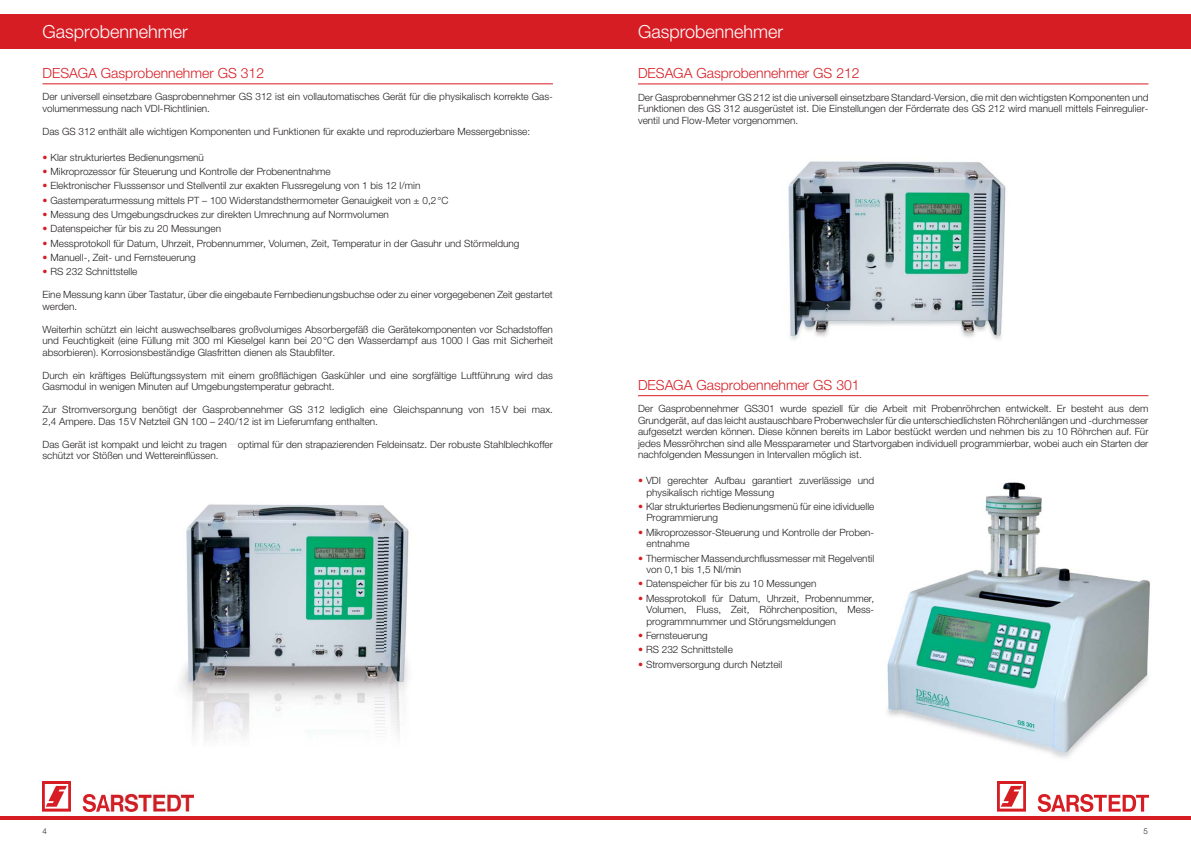
<style>
.page{position:relative;width:1191px;height:842px;background:#fff}
.page>*{position:absolute;margin:0;border:0;box-sizing:border-box;transform-origin:0 0}
.t1{font:300 18px "Helvetica Neue LTW1 G";color:#fff}
.t2{font:300 14px "Helvetica Neue LTW1 G";color:#d71d24}
.t3{font:300 10px/11.5px "Helvetica Neue LTW1 G";color:#231f20}
.t4{font:300 8px "Helvetica Neue LTW1 G";color:#231f20}
.s1{color:#d71d24}
</style>
<div class="page">
<div style="left:0;top:14px;width:1191px;height:34px;background:#d71d24"></div>
<hr style="left:0;top:816px;width:1191px;height:3px;background:#d71d24">
<img style="left:997px;top:782px;width:151px;height:29px">
<img style="left:43px;top:782px;width:64px;height:29px">
<hr style="left:638px;top:84px;width:510px;height:1px;background:#d71d24">
<hr style="left:43px;top:84px;width:510px;height:1px;background:#d71d24">
<img style="left:788px;top:161px;width:218px;height:179px">
<hr style="left:638px;top:395px;width:510px;height:1px;background:#d71d24">
<img style="left:887px;top:482px;width:263px;height:276px">
<img style="left:107px;top:504px;width:382px;height:316px">
<img style="left:107px;top:816px;width:382px;height:3px">
<img style="left:107px;top:782px;width:86px;height:29px">
<h1 class="t1" style="left:43px;top:25px;width:147px">Gasprobennehmer</h1>
<h1 class="t1" style="left:638px;top:25px;width:147px">Gasprobennehmer</h1>
<h2 class="t2" style="left:43px;top:68px;width:223px">DESAGA Gasprobennehmer GS 312</h2>
<h2 class="t2" style="left:638px;top:68px;width:223px">DESAGA Gasprobennehmer GS 212</h2>
<p class="t3" style="left:43px;top:92px;width:512px">Der universell einsetzbare Gasprobennehmer GS 312 ist ein vollautomatisches Gerät für die physikalisch korrekte Gas&shy;volumenmessung nach VDI-Richtlinien.</p>
<p class="t3" style="left:43px;top:127px;width:489px">Das GS 312 enthält alle wichtigen Komponenten und Funktionen für exakte und reproduzierbare Messergebnisse:</p>
<p class="t3" style="left:43px;top:152px;width:163px"><span class="s1">•</span> Klar strukturiertes Bedienungsmenü</p>
<p class="t3" style="left:43px;top:167px;width:290px"><span class="s1">•</span> Mikroprozessor für Steuerung und Kontrolle der Probenentnahme</p>
<p class="t3" style="left:43px;top:181px;width:379px"><span class="s1">•</span> Elektronischer Flusssensor und Stellventil zur exakten Flussregelung von 1 bis 12 l/min</p>
<p class="t3" style="left:43px;top:195px;width:407px"><span class="s1">•</span> Gastemperaturmessung mittels PT – 100 Widerstandsthermometer Genauigkeit von ± 0,2°C</p>
<p class="t3" style="left:43px;top:210px;width:348px"><span class="s1">•</span> Messung des Umgebungsdruckes zur direkten Umrechnung auf Normvolumen</p>
<p class="t3" style="left:43px;top:224px;width:180px"><span class="s1">•</span> Datenspeicher für bis zu 20 Messungen</p>
<p class="t3" style="left:43px;top:238px;width:478px"><span class="s1">•</span> Messprotokoll für Datum, Uhrzeit, Probennummer, Volumen, Zeit, Temperatur in der Gasuhr und Störmeldung</p>
<p class="t3" style="left:43px;top:253px;width:155px"><span class="s1">•</span> Manuell-, Zeit- und Fernsteuerung</p>
<p class="t3" style="left:43px;top:267px;width:96px"><span class="s1">•</span> RS 232 Schnittstelle</p>
<p class="t3" style="left:43px;top:290px;width:512px">Eine Messung kann über Tastatur, über die eingebaute Fernbedienungsbuchse oder zu einer vorgegebenen Zeit gestartet werden.</p>
<p class="t3" style="left:43px;top:325px;width:512px;text-align:justify">Weiterhin schützt ein leicht auswechselbares großvolumiges Absorbergefäß die Gerätekomponenten vor Schadstoffen und Feuchtigkeit (eine Füllung mit 300 ml Kieselgel kann bei 20°C den Wasserdampf aus 1000 l Gas mit Sicherheit absorbieren). Korrosionsbeständige Glasfritten dienen als Staubfilter.</p>
<p class="t3" style="left:43px;top:371px;width:512px">Durch ein kräftiges Belüftungssystem mit einem großflächigen Gaskühler und eine sorgfältige Luftführung wird das<br>Gasmodul in wenigen Minuten auf Umgebungstemperatur gebracht.</p>
<p class="t3" style="left:43px;top:405px;width:512px">Zur Stromversorgung benötigt der Gasprobennehmer GS 312 lediglich eine Gleichspannung von 15V bei max.<br>2,4 Ampere. Das 15V Netzteil GN 100 – 240/12 ist im Lieferumfang enthalten.</p>
<p class="t3" style="left:43px;top:440px;width:512px">Das Gerät ist kompakt und leicht zu tragen optimal für den strapazierenden Feldeinsatz. Der robuste Stahlblechkoffer schützt vor Stößen und Wettereinflüssen.</p>
<p class="t3" style="left:638px;top:92px;width:512px;text-align:justify">Der Gasprobennehmer GS 212 ist die universell einsetzbare Standard-Version, die mit den wichtigsten Komponenten und Funktionen des GS 312 ausgerüstet ist. Die Einstellungen der Förderrate des GS 212 wird manuell mittels Feinregulier&shy;ventil und Flow-Meter vorgenommen.</p>
<h2 class="t2" style="left:638px;top:380px;width:223px">DESAGA Gasprobennehmer GS 301</h2>
<p class="t3" style="left:638px;top:404px;width:512px;text-align:justify">Der Gasprobennehmer GS301 wurde speziell für die Arbeit mit Probenröhrchen entwickelt. Er besteht aus dem Grundgerät, auf das leicht austauschbare Probenwechsler für die unterschiedlichsten Röhrchenlängen und -durchmesser aufgesetzt werden können. Diese können bereits im Labor bestückt werden und nehmen bis zu 10 Röhrchen auf. Für jedes Messröhrchen sind alle Messparameter und Startvorgaben individuell programmierbar, wobei auch ein Starten der nachfolgenden Messungen in Intervallen möglich ist.</p>
<p class="t3" style="left:646px;top:476px;width:229px;text-indent:-8px"><span class="s1">•</span> VDI gerechter Aufbau garantiert zuverlässige und physikalisch richtige Messung</p>
<p class="t3" style="left:646px;top:502px;width:229px;text-indent:-8px"><span class="s1">•</span> Klar strukturiertes Bedienungsmenü für eine idividuelle<br>Programmierung</p>
<p class="t3" style="left:646px;top:527px;width:229px;text-indent:-8px"><span class="s1">•</span> Mikroprozessor-Steuerung und Kontrolle der Proben&shy;entnahme</p>
<p class="t3" style="left:646px;top:553px;width:229px;text-indent:-8px"><span class="s1">•</span> Thermischer Massendurchflussmesser mit Regelventil von 0,1 bis 1,5 Nl/min</p>
<p class="t3" style="left:638px;top:579px;width:180px"><span class="s1">•</span> Datenspeicher für bis zu 10 Messungen</p>
<p class="t3" style="left:646px;top:593px;width:229px;text-align:justify;text-indent:-8px"><span class="s1">•</span> Messprotokoll für Datum, Uhrzeit, Probennummer, Volumen, Fluss, Zeit, Röhrchenposition, Mess&shy;programmnummer und Störungsmeldungen</p>
<p class="t3" style="left:638px;top:631px;width:71px"><span class="s1">•</span> Fernsteuerung</p>
<p class="t3" style="left:638px;top:645px;width:96px"><span class="s1">•</span> RS 232 Schnittstelle</p>
<p class="t3" style="left:638px;top:659px;width:146px"><span class="s1">•</span> Stromversorgung durch Netzteil</p>
<p class="t4" style="left:43px;top:828px;width:6px">4</p>
<p class="t4" style="left:1143px;top:828px;width:6px">5</p>
</div>
